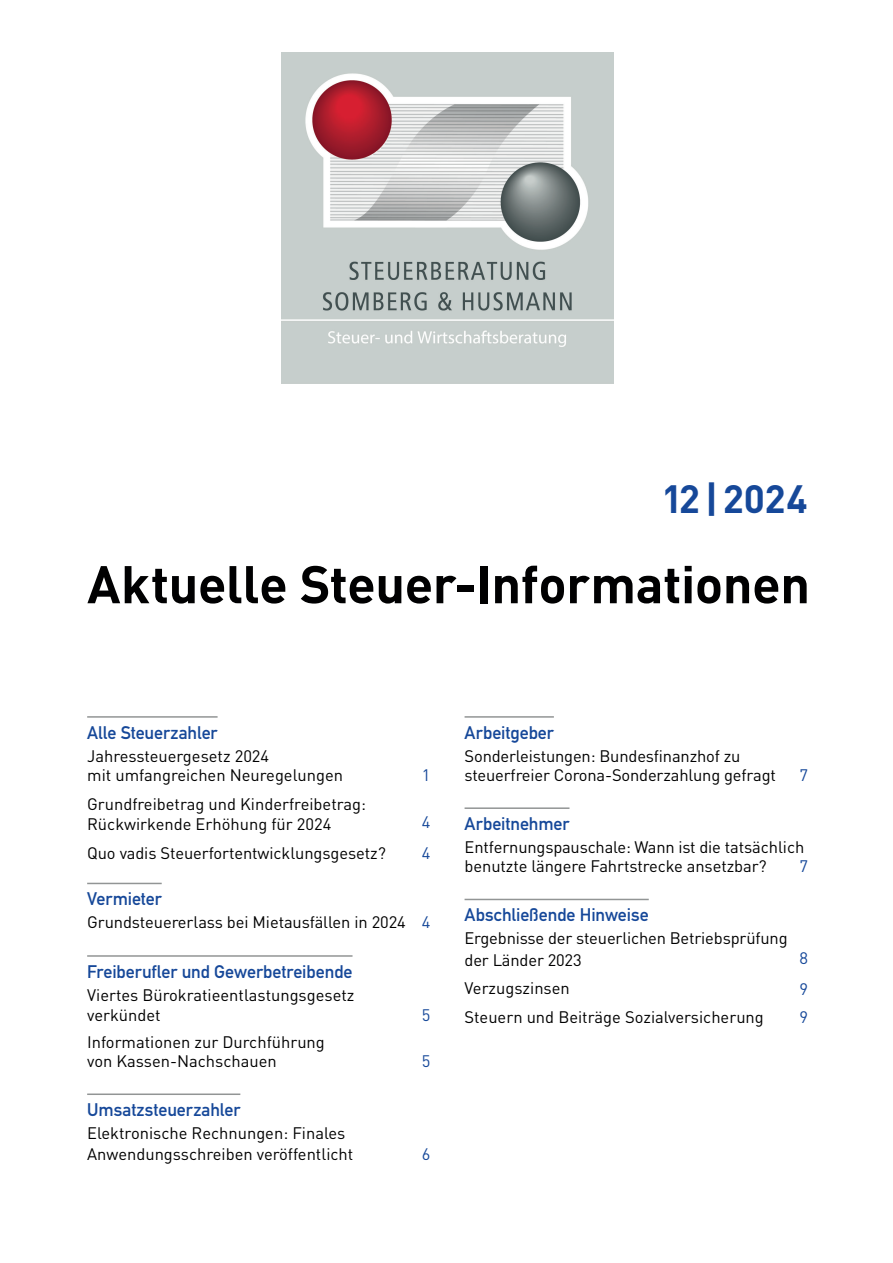
<style>
.page{position:relative;width:893px;height:1263px;background:#fff}
.page>*{position:absolute;margin:0;border:0;box-sizing:border-box;transform-origin:0 0}
.t1{font:700 52.2px "DIN Pro";letter-spacing:-.01em;color:#000001}
.t2{font:700 39px "DIN Pro";color:#164899}
.t3{font:18px "DIN Mittelschrift Std";letter-spacing:-.005em;color:#164899}
.t4{font:16.5px/19.5px "DIN Pro";letter-spacing:-.005em;color:#000001}
.t5{font:16.5px "DIN Pro";color:#164899}
.s1{color:#164899}
</style>
<div class="page">
<img style="left:282px;top:53px;width:331px;height:331px">
<hr style="left:87px;top:716px;width:131px;height:2px;background:#929595">
<hr style="left:87px;top:883px;width:75px;height:1px;background:#929595">
<hr style="left:87px;top:955px;width:266px;height:2px;background:#929595">
<hr style="left:87px;top:1093px;width:153px;height:2px;background:#929595">
<hr style="left:465px;top:716px;width:89px;height:2px;background:#929595">
<hr style="left:465px;top:807px;width:104px;height:2px;background:#929595">
<hr style="left:465px;top:899px;width:184px;height:1px;background:#929595">
<h2 class="t2" style="left:664px;top:473px;width:146px">12|2024</h2>
<h1 class="t1" style="left:87px;top:549px;width:724px">Aktuelle Steuer-Informationen</h1>
<p class="t3" style="left:87px;top:722px;width:132px">Alle Steuerzahler</p>
<p class="t4" style="left:87px;top:745px;width:257px">Jahressteuergesetz 2024<br>mit umfangreichen Neuregelungen</p>
<p class="t4" style="left:87px;top:794px;width:280px">Grundfreibetrag und Kinderfreibetrag:<br>Rückwirkende Erhöhung für 2024</p>
<p class="t5" style="left:422px;top:764px;width:10px">1</p>
<p class="t5" style="left:422px;top:811px;width:10px">4</p>
<p class="t4" style="left:87px;top:842px;width:300px">Quo vadis Steuerfortentwicklungsgesetz?</p>
<p class="t5" style="left:422px;top:842px;width:10px">4</p>
<p class="t3" style="left:87px;top:888px;width:76px">Vermieter</p>
<p class="t4" style="left:87px;top:912px;width:345px">Grundsteuererlass bei Mietausfällen in 2024 <span class="s1">4</span></p>
<p class="t3" style="left:87px;top:961px;width:267px">Freiberufler und Gewerbetreibende</p>
<p class="t4" style="left:87px;top:984px;width:269px">Viertes Bürokratieentlastungsgesetz verkündet</p>
<p class="t5" style="left:422px;top:1003px;width:10px">5</p>
<p class="t4" style="left:87px;top:1032px;width:239px;line-height:18.8px">Informationen zur Durchführung von Kassen-Nachschauen</p>
<p class="t3" style="left:87px;top:1099px;width:155px">Umsatzsteuerzahler</p>
<p class="t4" style="left:87px;top:1122px;width:268px;line-height:20.2px">Elektronische Rechnungen: Finales<br>Anwendungsschreiben veröffentlicht</p>
<p class="t5" style="left:422px;top:1049px;width:10px">5</p>
<p class="t5" style="left:422px;top:1142px;width:10px">6</p>
<p class="t3" style="left:465px;top:722px;width:91px">Arbeitgeber</p>
<p class="t4" style="left:465px;top:746px;width:313px;line-height:18.8px">Sonderleistungen: Bundesfinanzhof zu steuerfreier Corona-Sonderzahlung gefragt</p>
<p class="t5" style="left:799px;top:763px;width:10px">7</p>
<p class="t3" style="left:465px;top:813px;width:106px">Arbeitnehmer</p>
<p class="t4" style="left:465px;top:837px;width:341px;line-height:18.8px">Entfernungspauschale: Wann ist die tatsächlich benutzte längere Fahrtstrecke ansetzbar?</p>
<p class="t5" style="left:799px;top:855px;width:10px">7</p>
<p class="t3" style="left:465px;top:904px;width:186px">Abschließende Hinweise</p>
<p class="t4" style="left:465px;top:927px;width:325px;line-height:21px">Ergebnisse der steuerlichen Betriebsprüfung der Länder 2023</p>
<p class="t5" style="left:799px;top:947px;width:10px">8</p>
<p class="t4" style="left:465px;top:977px;width:107px">Verzugszinsen</p>
<p class="t5" style="left:799px;top:978px;width:10px">9</p>
<p class="t4" style="left:465px;top:1006px;width:301px">Steuern und Beiträge Sozialversicherung</p>
<p class="t5" style="left:799px;top:1005px;width:10px">9</p>
</div>
